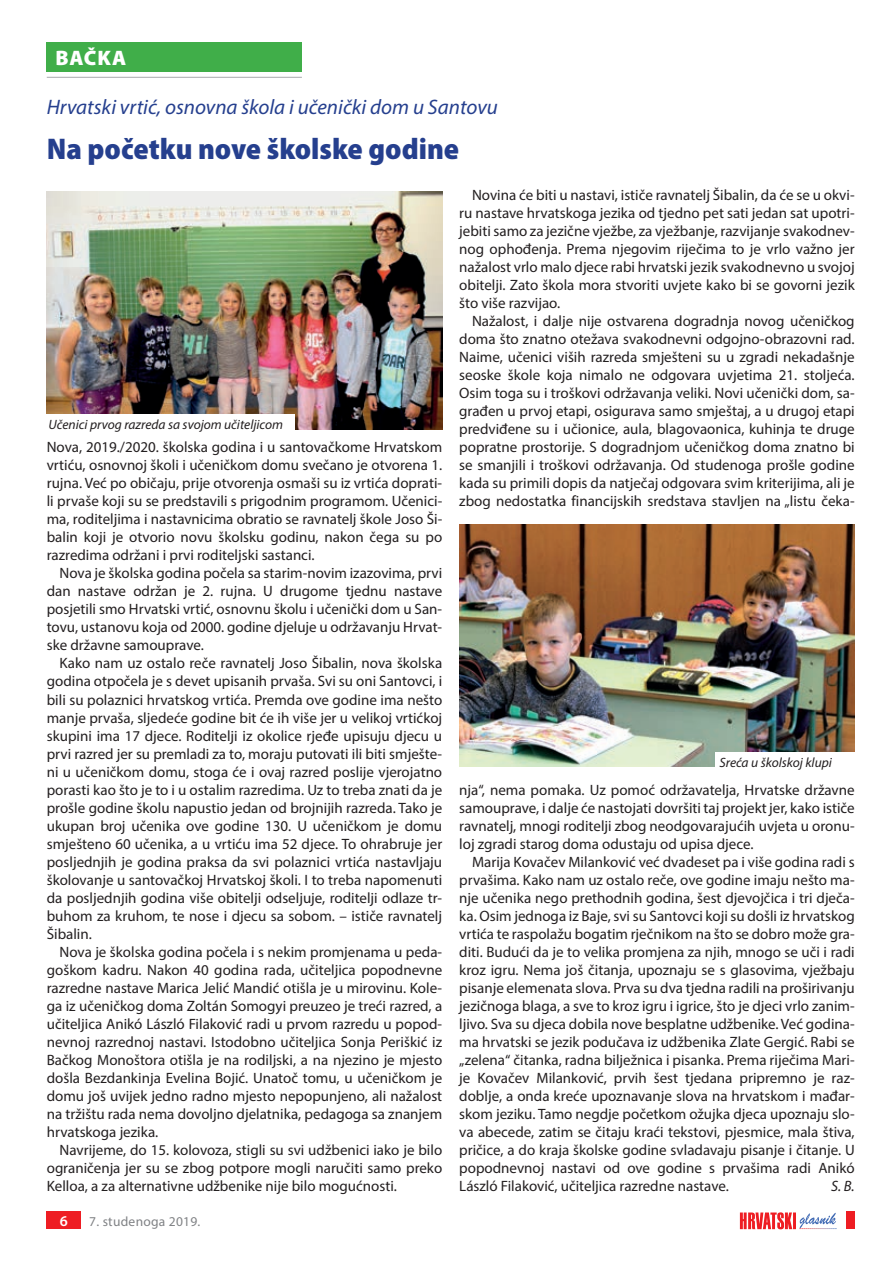
<style>
.page{position:relative;width:893px;height:1263px;background:#fff}
.page>*{position:absolute;margin:0;border:0;box-sizing:border-box;transform-origin:0 0}
.t1{font:900 semi-condensed 30px "Myriad Pro";color:#253f8e}
.t2{font:italic 21px "Myriad Pro";color:#253f8e}
.t3{font:900 21px "Myriad Pro";letter-spacing:.035em;color:#fff}
.t4{font:15px/18px "Myriad Pro";color:#231f20;text-align:justify}
.t5{font:italic 15px "Myriad Pro";color:#231f20}
.t6{font:600 15px "Myriad Pro";color:#fff}
.t7{font:italic 13.5px "Myriad Pro";color:#231f20}
.t8{font:13.5px "Myriad Pro";letter-spacing:.02em;color:#808285}
</style>
<div class="page">
<svg style="left:740px;top:1212px;width:96px;height:17px"></svg>
<div style="left:846px;top:1212px;width:9px;height:17px;background:#ee1d23"></div>
<div style="left:47px;top:1212px;width:34px;height:17px;background:#ee1d23"></div>
<div style="left:47px;top:43px;width:255px;height:29px;background:#40ae49"></div>
<hr style="left:47px;top:77px;width:255px;height:1px;background:#a8a9ad">
<img style="left:47px;top:191px;width:395px;height:238px">
<img style="left:459px;top:524px;width:396px;height:243px">
<div style="left:44px;top:414px;width:251px;height:19px;background:#fff"></div>
<div style="left:715px;top:753px;width:146px;height:19px;background:#fff"></div>
<h2 class="t3" style="left:55px;top:44px;width:72px">BaČka</h2>
<h2 class="t2" style="left:47px;top:94px;width:453px">Hrvatski vrtić, osnovna škola i učenički dom u Santovu</h2>
<h1 class="t1" style="left:47px;top:129px;width:414px">Na početku nove školske godine</h1>
<p class="t7" style="left:48px;top:416px;width:236px">Učenici prvog razreda sa svojom učiteljicom</p>
<p class="t4" style="left:47px;top:438px;width:397px">Nova, 2019./2020. školska godina i u santovačkome Hrvatskom vrtiću, osnovnoj školi i učeničkom domu svečano je otvorena 1. rujna. Već po običaju, prije otvorenja osmaši su iz vrtića doprati&shy;li prvaše koji su se predstavili s prigodnim programom. Učenici&shy;ma, roditeljima i nastavnicima obratio se ravnatelj škole Joso Ši&shy;balin koji je otvorio novu školsku godinu, nakon čega su po razredima održani i prvi roditeljski sastanci.</p>
<p class="t4" style="left:47px;top:564px;width:397px;text-indent:13px">Nova je školska godina počela sa starim-novim izazovima, prvi dan nastave održan je 2. rujna. U drugome tjednu nastave posjetili smo Hrvatski vrtić, osnovnu školu i učenički dom u San&shy;tovu, ustanovu koja od 2000. godine djeluje u održavanju Hrvat&shy;ske državne samouprave.</p>
<p class="t4" style="left:47px;top:654px;width:397px;text-indent:13px">Kako nam uz ostalo reče ravnatelj Joso Šibalin, nova školska godina otpočela je s devet upisanih prvaša. Svi su oni Santovci, i bili su polaznici hrvatskog vrtića. Premda ove godine ima nešto manje prvaša, sljedeće godine bit će ih više jer u velikoj vrtićkoj skupini ima 17 djece. Roditelji iz okolice rjeđe upisuju djecu u prvi razred jer su premladi za to, moraju putovati ili biti smješte&shy;ni u učeničkom domu, stoga će i ovaj razred poslije vjerojatno porasti kao što je to i u ostalim razredima. Uz to treba znati da je prošle godine školu napustio jedan od brojnijih razreda. Tako je ukupan broj učenika ove godine 130. U učeničkom je domu smješteno 60 učenika, a u vrtiću ima 52 djece. To ohrabruje jer posljednjih je godina praksa da svi polaznici vrtića nastavljaju školovanje u santovačkoj Hrvatskoj školi. I to treba napomenuti da posljednjih godina više obitelji odseljuje, roditelji odlaze tr&shy;buhom za kruhom, te nose i djecu sa sobom. – ističe ravnatelj Šibalin.</p>
<p class="t4" style="left:47px;top:942px;width:397px;text-indent:13px">Nova je školska godina počela i s nekim promjenama u peda&shy;goškom kadru. Nakon 40 godina rada, učiteljica popodnevne razredne nastave Marica Jelić Mandić otišla je u mirovinu. Kole&shy;ga iz učeničkog doma Zoltán Somogyi preuzeo je treći razred, a učiteljica Anikó László Filaković radi u prvom razredu u popod&shy;nevnoj razrednoj nastavi. Istodobno učiteljica Sonja Periškić iz Bačkog Monoštora otišla je na rodiljski, a na njezino je mjesto došla Bezdankinja Evelina Bojić. Unatoč tomu, u učeničkom je domu još uvijek jedno radno mjesto nepopunjeno, ali nažalost na tržištu rada nema dovoljno djelatnika, pedagoga sa znanjem hrvatskoga jezika.</p>
<p class="t4" style="left:47px;top:1140px;width:397px;text-indent:13px">Navrijeme, do 15. kolovoza, stigli su svi udžbenici iako je bilo ograničenja jer su se zbog potpore mogli naručiti samo preko Kelloa, a za alternativne udžbenike nije bilo mogućnosti.</p>
<p class="t6" style="left:60px;top:1211px;width:10px">6</p>
<p class="t8" style="left:89px;top:1213px;width:113px">7. studenoga 2019.</p>
<p class="t4" style="left:459px;top:186px;width:397px;text-indent:13px">Novina će biti u nastavi, ističe ravnatelj Šibalin, da će se u okvi&shy;ru nastave hrvatskoga jezika od tjedno pet sati jedan sat upotri&shy;jebiti samo za jezične vježbe, za vježbanje, razvijanje svakodnev&shy;nog ophođenja. Prema njegovim riječima to je vrlo važno jer nažalost vrlo malo djece rabi hrvatski jezik svakodnevno u svojoj obitelji. Zato škola mora stvoriti uvjete kako bi se govorni jezik što više razvijao.</p>
<p class="t4" style="left:459px;top:312px;width:397px;text-indent:13px">Nažalost, i dalje nije ostvarena dogradnja novog učeničkog doma što znatno otežava svakodnevni odgojno-obrazovni rad.<br>Naime, učenici viših razreda smješteni su u zgradi nekadašnje seoske škole koja nimalo ne odgovara uvjetima 21. stoljeća.<br>Osim toga su i troškovi održavanja veliki. Novi učenički dom, sa&shy;građen u prvoj etapi, osigurava samo smještaj, a u drugoj etapi predviđene su i učionice, aula, blagovaonica, kuhinja te druge popratne prostorije. S dogradnjom učeničkog doma znatno bi se smanjili i troškovi održavanja. Od studenoga prošle godine kada su primili dopis da natječaj odgovara svim kriterijima, ali je zbog nedostatka financijskih sredstava stavljen na „listu čeka-</p>
<p class="t7" style="left:719px;top:754px;width:114px">Sreća u školskoj klupi</p>
<p class="t4" style="left:459px;top:780px;width:397px">nja“, nema pomaka. Uz pomoć održavatelja, Hrvatske državne samouprave, i dalje će nastojati dovršiti taj projekt jer, kako ističe ravnatelj, mnogi roditelji zbog neodgovarajućih uvjeta u oronu&shy;loj zgradi starog doma odustaju od upisa djece.</p>
<p class="t4" style="left:459px;top:852px;width:397px;text-indent:13px">Marija Kovačev Milanković već dvadeset pa i više godina radi s prvašima. Kako nam uz ostalo reče, ove godine imaju nešto ma&shy;nje učenika nego prethodnih godina, šest djevojčica i tri dječa&shy;ka. Osim jednoga iz Baje, svi su Santovci koji su došli iz hrvatskog vrtića te raspolažu bogatim rječnikom na što se dobro može gra&shy;diti. Budući da je to velika promjena za njih, mnogo se uči i radi kroz igru. Nema još čitanja, upoznaju se s glasovima, vježbaju pisanje elemenata slova. Prva su dva tjedna radili na proširivanju jezičnoga blaga, a sve to kroz igru i igrice, što je djeci vrlo zanim&shy;ljivo. Sva su djeca dobila nove besplatne udžbenike. Već godina&shy;ma hrvatski se jezik podučava iz udžbenika Zlate Gergić. Rabi se „zelena“ čitanka, radna bilježnica i pisanka. Prema riječima Mari&shy;je Kovačev Milanković, prvih šest tjedana pripremno je raz&shy;doblje, a onda kreće upoznavanje slova na hrvatskom i mađar&shy;skom jeziku. Tamo negdje početkom ožujka djeca upoznaju slo&shy;va abecede, zatim se čitaju kraći tekstovi, pjesmice, mala štiva, pričice, a do kraja školske godine svladavaju pisanje i čitanje. U popodnevnoj nastavi od ove godine s prvašima radi Anikó László Filaković, učiteljica razredne nastave.</p>
<p class="t5" style="left:831px;top:1176px;width:25px">S. B.</p>
</div>
